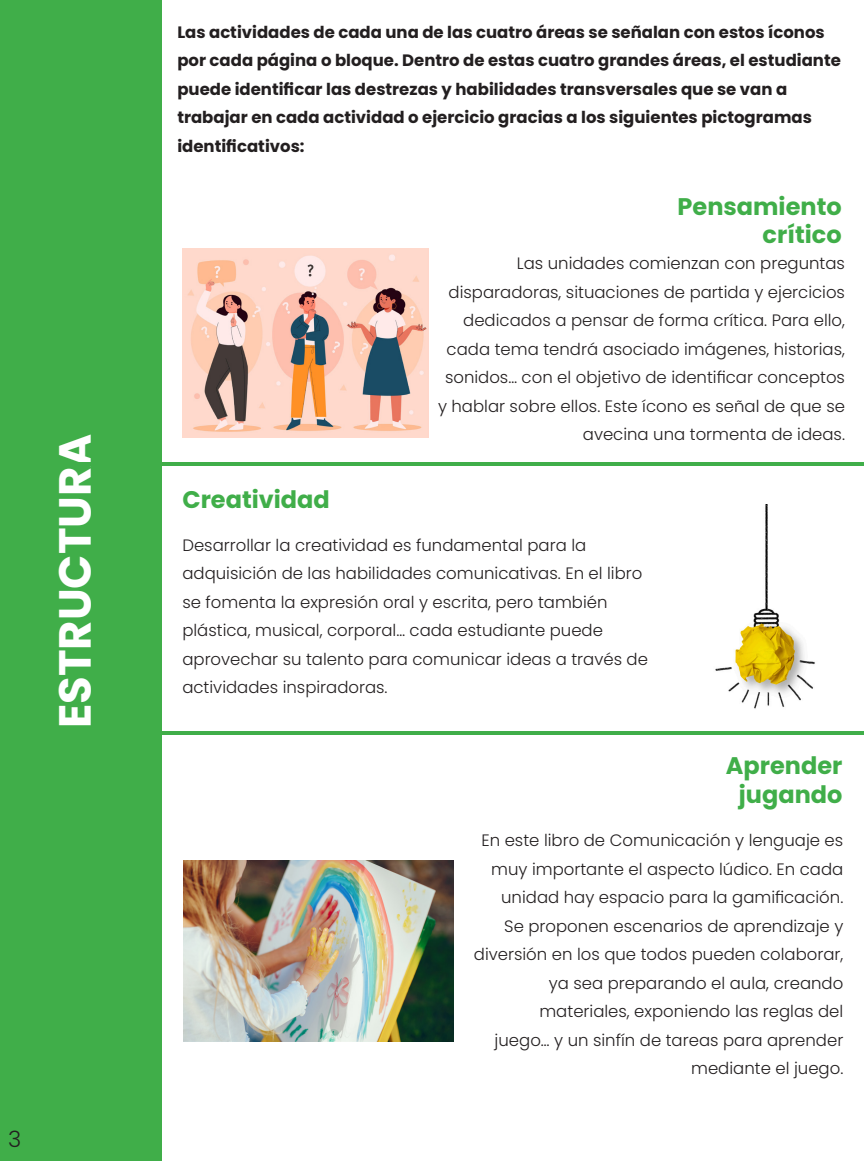
<style>
.page{position:relative;width:864px;height:1161px;background:#fff}
.page>*{position:absolute;margin:0;border:0;box-sizing:border-box;transform-origin:0 0}
.t1{font:700 45px "Poppins";color:#fff}
.t2{font:700 24px/28.5px "Poppins";color:#40ae49;text-align:right}
.t3{font:300 22.5px "Poppins";color:#231f20}
.t4{font:300 16.5px/28.5px "Poppins";color:#231f20;text-align:right}
.t5{font:700 16.5px/28.5px "Poppins";color:#231f20}
</style>
<div class="page">
<div style="left:0;top:1px;width:161px;height:1160px;background:#40ae49"></div>
<hr style="left:27px;top:462px;width:837px;height:4px;background:#40ae49">
<hr style="left:145px;top:731px;width:719px;height:4px;background:#40ae49">
<img style="left:182px;top:249px;width:246px;height:189px">
<img style="left:183px;top:861px;width:271px;height:180px">
<img style="left:715px;top:505px;width:100px;height:204px">
<p class="t1" style="left:49px;top:728px;width:296px;rotate:-90deg">ESTRUCTURA</p>
<p class="t3" style="left:8px;top:1126px;width:15px">3</p>
<p class="t5" style="left:177px;top:18px;width:665px">Las actividades de cada una de las cuatro áreas se señalan con estos íconos por cada página o bloque. Dentro de estas cuatro grandes áreas, el estudiante puede identificar las destrezas y habilidades transversales que se van a trabajar en cada actividad o ejercicio gracias a los siguientes pictogramas identificativos:</p>
<p class="t2" style="left:678px;top:192px;width:166px">Pensamiento crítico</p>
<p class="t4" style="left:438px;top:249px;width:409px">Las unidades comienzan con preguntas disparadoras, situaciones de partida y ejercicios dedicados a pensar de forma crítica. Para ello, cada tema tendrá asociado imágenes, historias, sonidos… con el objetivo de identificar conceptos y hablar sobre ellos. Este ícono es señal de que se avecina una tormenta de ideas.</p>
<p class="t2" style="left:182px;top:486px;width:149px">Creatividad</p>
<p class="t4" style="left:182px;top:531px;width:467px;text-align:left">Desarrollar la creatividad es fundamental para la adquisición de las habilidades comunicativas. En el libro se fomenta la expresión oral y escrita, pero también plástica, musical, corporal… cada estudiante puede aprovechar su talento para comunicar ideas a través de actividades inspiradoras.</p>
<p class="t2" style="left:726px;top:752px;width:118px;text-align:center">Aprender jugando</p>
<p class="t4" style="left:474px;top:826px;width:371px">En este libro de Comunicación y lenguaje es muy importante el aspecto lúdico. En cada unidad hay espacio para la gamificación.<br>Se proponen escenarios de aprendizaje y diversión en los que todos pueden colaborar, ya sea preparando el aula, creando materiales, exponiendo las reglas del<br>juego… y un sinfín de tareas para aprender mediante el juego.</p>
</div>
